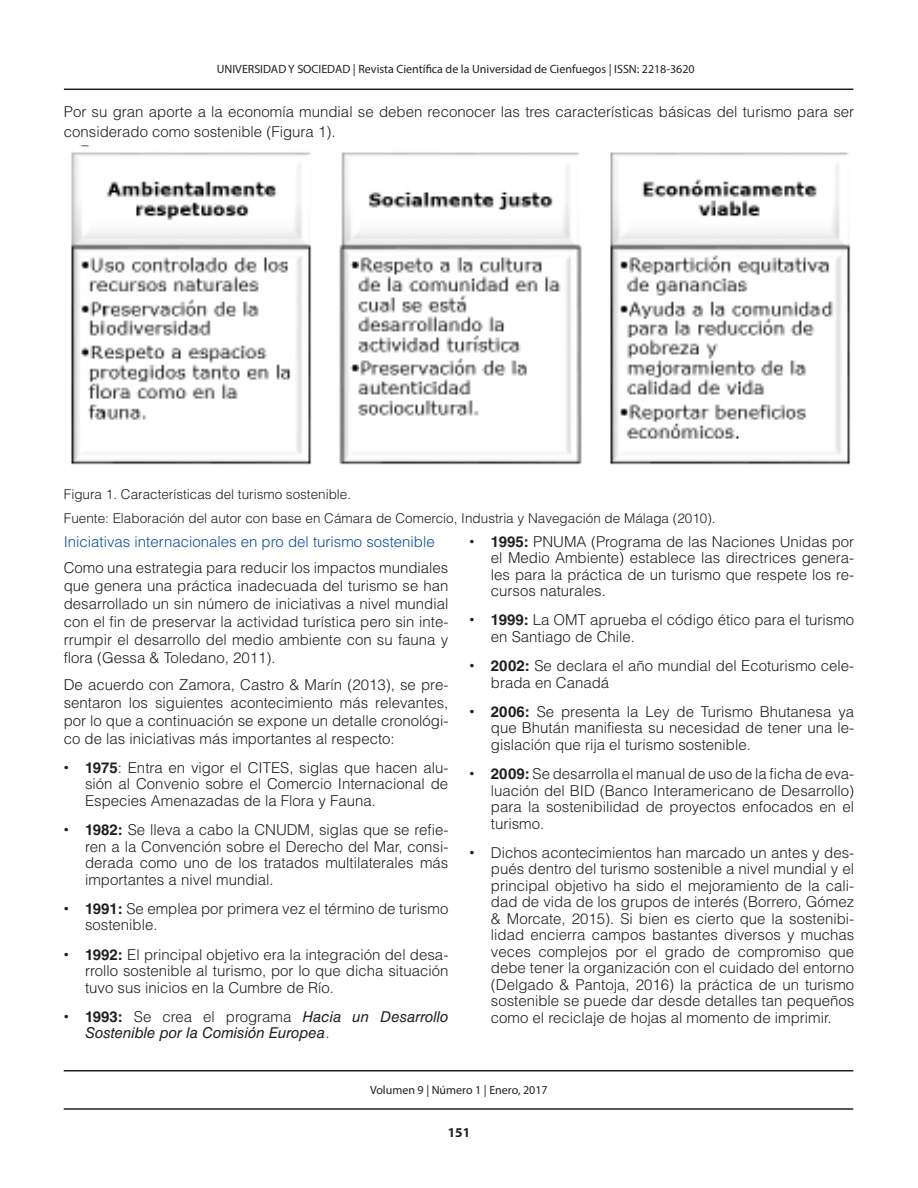
<style>
.page{position:relative;width:918px;height:1188px;background:#fff}
.page>*{position:absolute;margin:0;border:0;box-sizing:border-box;transform-origin:0 0}
.TEXTO{font:300 15px/16.5px "Helvetica LT Std";color:#231f20;text-align:justify}
.t1{font:italic 15px/16.5px "Helvetica LT Std";color:#231f20}
.TITULOS_AZUL{font:300 15px "Helvetica LT Std";color:#0d4da1}
.pie_de_foto{font:300 13.5px "Helvetica LT Std";color:#231f20}
.t2{font:700 13.5px "Myriad Pro";color:#231f20}
.t3{font:12px "Myriad Pro";color:#231f20}
.s1{font-family:"Adobe Caslon Pro";font-weight:400}
.s2{font-weight:700}
.s3{font-family:"Adobe Caslon Pro";font-style:normal}
.s4{font-weight:700;font-style:normal}
.s5{font-weight:300;font-style:normal}
</style>
<div class="page">
<hr style="left:64px;top:89px;width:789px;height:1px;background:#231f20">
<hr style="left:64px;top:1108px;width:789px;height:2px;background:#231f20">
<hr style="left:64px;top:1070px;width:789px;height:1px;background:#231f20">
<img style="left:71px;top:146px;width:780px;height:319px">
<p class="t3" style="left:217px;top:61px;width:479px">UNIVERSIDAD Y SOCIEDAD | Revista Científica de la Universidad de Cienfuegos | ISSN: 2218-3620</p>
<p class="TEXTO" style="left:64px;top:101px;width:792px;line-height:20.2px">Por su gran aporte a la economía mundial se deben reconocer las tres características básicas del turismo para ser considerado como sostenible (Figura 1).</p>
<p class="pie_de_foto" style="left:64px;top:485px;width:289px">Figura 1. Características del turismo sostenible.</p>
<p class="pie_de_foto" style="left:64px;top:510px;width:653px">Fuente: Elaboración del autor con base en Cámara de Comercio, Industria y Navegación de Málaga (2010).</p>
<p class="TITULOS_AZUL" style="left:64px;top:532px;width:372px">Iniciativas internacionales en pro del turismo sostenible</p>
<p class="TEXTO" style="left:64px;top:559px;width:386px;line-height:18px">Como una estrategia para reducir los impactos mundiales que genera una práctica inadecuada del turismo se han desarrollado un sin número de iniciativas a nivel mundial con el fin de preservar la actividad turística pero sin inte&shy;rrumpir el desarrollo del medio ambiente con su fauna y flora (Gessa &amp; Toledano, 2011).</p>
<p class="TEXTO" style="left:64px;top:675px;width:386px;line-height:18px">De acuerdo con Zamora, Castro &amp; Marín (2013), se pre&shy;sentaron los siguientes acontecimiento más relevantes, por lo que a continuación se expone un detalle cronológi&shy;co de las iniciativas más importantes al respecto:</p>
<p class="TEXTO" style="left:85px;top:759px;width:365px;text-indent:-21px"><span class="s1">•</span> <span class="s2">1975</span>: Entra en vigor el CITES, siglas que hacen alu&shy;sión al Convenio sobre el Comercio Internacional de Especies Amenazadas de la Flora y Fauna.</p>
<p class="TEXTO" style="left:85px;top:821px;width:365px;text-indent:-21px"><span class="s1">•</span> <span class="s2">1982:</span> Se lleva a cabo la CNUDM, siglas que se refie&shy;ren a la Convención sobre el Derecho del Mar, consi&shy;derada como uno de los tratados multilaterales más importantes a nivel mundial.</p>
<p class="TEXTO" style="left:85px;top:900px;width:365px;text-indent:-21px"><span class="s1">•</span> <span class="s2">1991:</span> Se emplea por primera vez el término de turismo sostenible.</p>
<p class="TEXTO" style="left:85px;top:946px;width:365px;text-indent:-21px"><span class="s1">•</span> <span class="s2">1992:</span> El principal objetivo era la integración del desa&shy;rrollo sostenible al turismo, por lo que dicha situación tuvo sus inicios en la Cumbre de Río.</p>
<p class="t1" style="left:85px;top:1008px;width:365px;text-indent:-21px"><span class="s3">•</span> <span class="s4">1993:</span> <span class="s5">Se crea el programa</span> Hacia un Desarrollo<br>Sostenible por la Comisión Europea<span class="s5">.</span></p>
<p class="TEXTO" style="left:491px;top:533px;width:365px;text-indent:-21px"><span class="s1">•</span> <span class="s2">1995:</span> PNUMA (Programa de las Naciones Unidas por el Medio Ambiente) establece las directrices genera&shy;les para la práctica de un turismo que respete los re&shy;cursos naturales.</p>
<p class="TEXTO" style="left:491px;top:612px;width:365px;text-indent:-21px"><span class="s1">•</span> <span class="s2">1999:</span> La OMT aprueba el código ético para el turismo en Santiago de Chile.</p>
<p class="TEXTO" style="left:491px;top:657px;width:365px;text-indent:-21px"><span class="s1">•</span> <span class="s2">2002:</span> Se declara el año mundial del Ecoturismo cele&shy;brada en Canadá</p>
<p class="TEXTO" style="left:491px;top:703px;width:365px;text-indent:-21px"><span class="s1">•</span> <span class="s2">2006:</span> Se presenta la Ley de Turismo Bhutanesa ya que Bhután manifiesta su necesidad de tener una le&shy;gislación que rija el turismo sostenible.</p>
<p class="TEXTO" style="left:491px;top:765px;width:365px;text-indent:-21px"><span class="s1">•</span> <span class="s2">2009:</span> Se desarrolla el manual de uso de la ficha de eva&shy;luación del BID (Banco Interamericano de Desarrollo) para la sostenibilidad de proyectos enfocados en el turismo.</p>
<p class="TEXTO" style="left:491px;top:844px;width:365px;text-indent:-21px"><span class="s1">•</span> Dichos acontecimientos han marcado un antes y des&shy;pués dentro del turismo sostenible a nivel mundial y el principal objetivo ha sido el mejoramiento de la cali&shy;dad de vida de los grupos de interés (Borrero, Gómez &amp; Morcate, 2015). Si bien es cierto que la sostenibi&shy;lidad encierra campos bastantes diversos y muchas veces complejos por el grado de compromiso que debe tener la organización con el cuidado del entorno (Delgado &amp; Pantoja, 2016) la práctica de un turismo sostenible se puede dar desde detalles tan pequeños como el reciclaje de hojas al momento de imprimir.</p>
<p class="t3" style="left:370px;top:1083px;width:179px">Volumen 9 | Número 1 | Enero, 2017</p>
<p class="t2" style="left:448px;top:1124px;width:24px">151</p>
</div>
